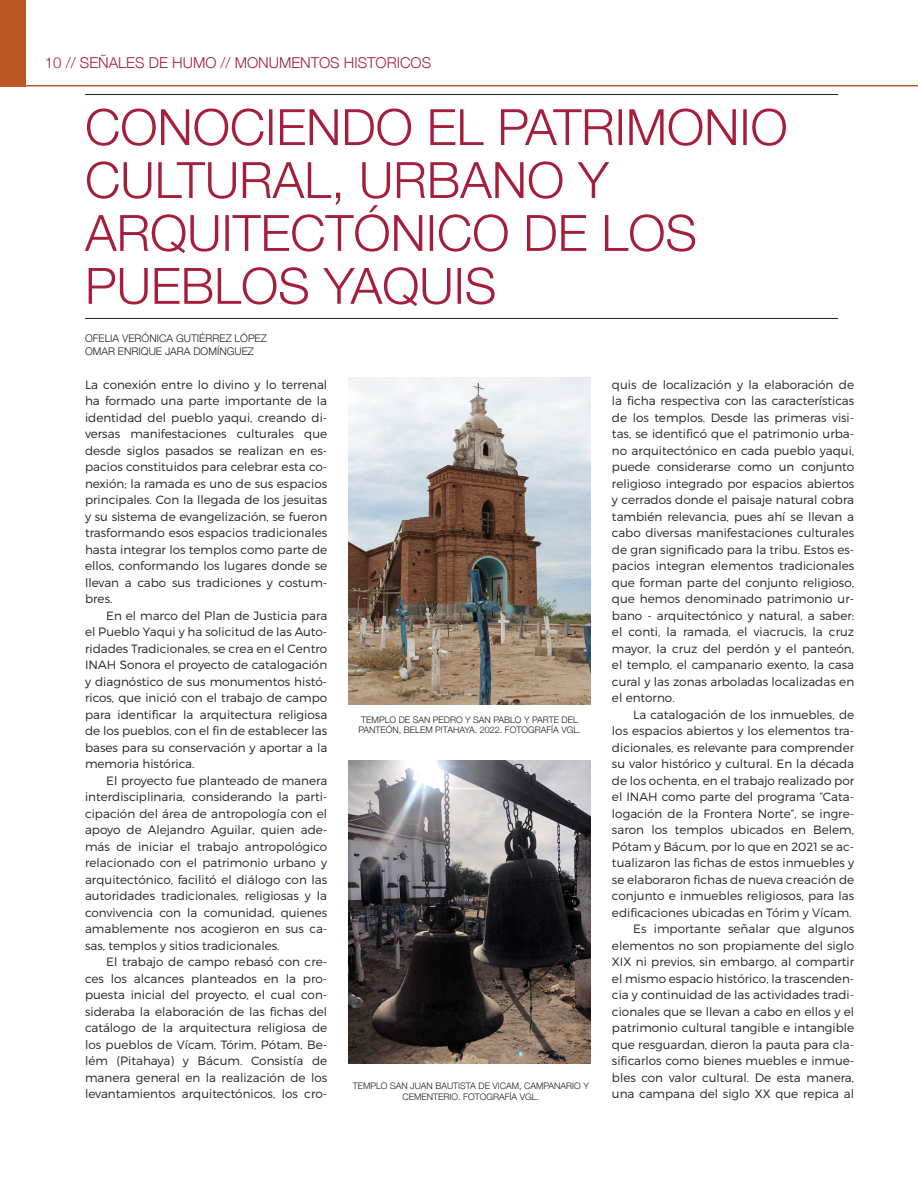
<style>
.page{position:relative;width:918px;height:1188px;background:#fff}
.page>*{position:absolute;margin:0;border:0;box-sizing:border-box;transform-origin:0 0}
.t1{font:300 15px "Helvetica Neue";color:#a51e3c}
.t2{font:300 12px/16.5px "Montserrat";color:#231f20;text-align:justify}
.Pie_de_foto{font:300 10.5px "Helvetica Neue";color:#231f20}
.Pie_de_foto-2{font:300 9px/10.8px "Helvetica Neue";color:#231f20;text-align:center}
</style>
<div class="page">
<hr style="left:0;top:85px;width:918px;height:1px;background:#bb5627">
<div style="left:0;top:0;width:26px;height:86px;background:#bb5627"></div>
<hr style="left:85px;top:94px;width:753px;height:1px;background:#231f20">
<hr style="left:85px;top:318px;width:753px;height:1px;background:#231f20">
<svg style="left:89px;top:267px;width:406px;height:39px"></svg>
<svg style="left:85px;top:161px;width:610px;height:92px"></svg>
<svg style="left:87px;top:109px;width:699px;height:37px"></svg>
<img style="left:349px;top:377px;width:242px;height:328px">
<img style="left:349px;top:760px;width:242px;height:304px">
<p class="t1" style="left:45px;top:50px;width:388px">10 // SEÑALES DE HUMO // MONUMENTOS HISTORICOS</p>
<p class="Pie_de_foto" style="left:85px;top:330px;width:183px">OFELIA VERÓNICA GUTIÉRREZ LÓPEZ</p>
<p class="Pie_de_foto" style="left:85px;top:342px;width:170px">OMAR ENRIQUE JARA DOMÍNGUEZ</p>
<p class="t2" style="left:85px;top:376px;width:244px">La conexión entre lo divino y lo terrenal ha formado una parte importante de la identidad del pueblo yaqui, creando di&shy;versas manifestaciones culturales que desde siglos pasados se realizan en es&shy;pacios constituidos para celebrar esta co&shy;nexión; la ramada es uno de sus espacios principales. Con la llegada de los jesuitas y su sistema de evangelización, se fueron trasformando esos espacios tradicionales hasta integrar los templos como parte de ellos, conformando los lugares donde se llevan a cabo sus tradiciones y costum&shy;bres.</p>
<p class="t2" style="left:85px;top:607px;width:244px;text-indent:21px">En el marco del Plan de Justicia para el Pueblo Yaqui y ha solicitud de las Auto&shy;ridades Tradicionales, se crea en el Centro INAH Sonora el proyecto de catalogación y diagnóstico de sus monumentos histó&shy;ricos, que inició con el trabajo de campo para identificar la arquitectura religiosa de los pueblos, con el fin de establecer las bases para su conservación y aportar a la memoria histórica.</p>
<p class="t2" style="left:85px;top:772px;width:244px;text-indent:21px">El proyecto fue planteado de manera interdisciplinaria, considerando la parti&shy;cipación del área de antropología con el apoyo de Alejandro Aguilar, quien ade&shy;más de iniciar el trabajo antropológico relacionado con el patrimonio urbano y arquitectónico, facilitó el diálogo con las autoridades tradicionales, religiosas y la convivencia con la comunidad, quienes amablemente nos acogieron en sus ca&shy;sas, templos y sitios tradicionales.</p>
<p class="t2" style="left:85px;top:954px;width:244px;text-indent:21px">El trabajo de campo rebasó con cre&shy;ces los alcances planteados en la pro&shy;puesta inicial del proyecto, el cual con&shy;sideraba la elaboración de las fichas del catálogo de la arquitectura religiosa de los pueblos de Vícam, Tórim, Pótam, Be&shy;lém (Pitahaya) y Bácum. Consistía de manera general en la realización de los levantamientos arquitectónicos, los cro-</p>
<p class="Pie_de_foto-2" style="left:359px;top:713px;width:224px">TEMPLO DE SAN PEDRO Y SAN PABLO Y PARTE DEL<br>PANTEÓN, BELEM PITAHAYA. 2022. FOTOGRAFÍA VGL.</p>
<p class="Pie_de_foto-2" style="left:353px;top:1080px;width:238px">TEMPLO SAN JUAN BAUTISTA DE VICAM, CAMPANARIO Y<br>CEMENTERIO. FOTOGRAFÍA VGL.</p>
<p class="t2" style="left:612px;top:376px;width:244px">quis de localización y la elaboración de la ficha respectiva con las características de los templos. Desde las primeras visi&shy;tas, se identificó que el patrimonio urba&shy;no arquitectónico en cada pueblo yaqui, puede considerarse como un conjunto religioso integrado por espacios abiertos y cerrados donde el paisaje natural cobra también relevancia, pues ahí se llevan a cabo diversas manifestaciones culturales de gran significado para la tribu. Estos es&shy;pacios integran elementos tradicionales que forman parte del conjunto religioso, que hemos denominado patrimonio ur&shy;bano - arquitectónico y natural, a saber: el conti, la ramada, el viacrucis, la cruz mayor, la cruz del perdón y el panteón, el templo, el campanario exento, la casa cural y las zonas arboladas localizadas en el entorno.</p>
<p class="t2" style="left:612px;top:706px;width:244px;text-indent:21px">La catalogación de los inmuebles, de los espacios abiertos y los elementos tra&shy;dicionales, es relevante para comprender su valor histórico y cultural. En la década de los ochenta, en el trabajo realizado por el INAH como parte del programa “Cata&shy;logación de la Frontera Norte”, se ingre&shy;saron los templos ubicados en Belem, Pótam y Bácum, por lo que en 2021 se ac&shy;tualizaron las fichas de estos inmuebles y se elaboraron fichas de nueva creación de conjunto e inmuebles religiosos, para las edificaciones ubicadas en Tórim y Vícam.</p>
<p class="t2" style="left:612px;top:921px;width:244px;text-indent:21px">Es importante señalar que algunos elementos no son propiamente del siglo XIX ni previos, sin embargo, al compartir el mismo espacio histórico, la trascenden&shy;cia y continuidad de las actividades tradi&shy;cionales que se llevan a cabo en ellos y el patrimonio cultural tangible e intangible que resguardan, dieron la pauta para cla&shy;sificarlos como bienes muebles e inmue&shy;bles con valor cultural. De esta manera, una campana del siglo XX que repica al</p>
</div>
